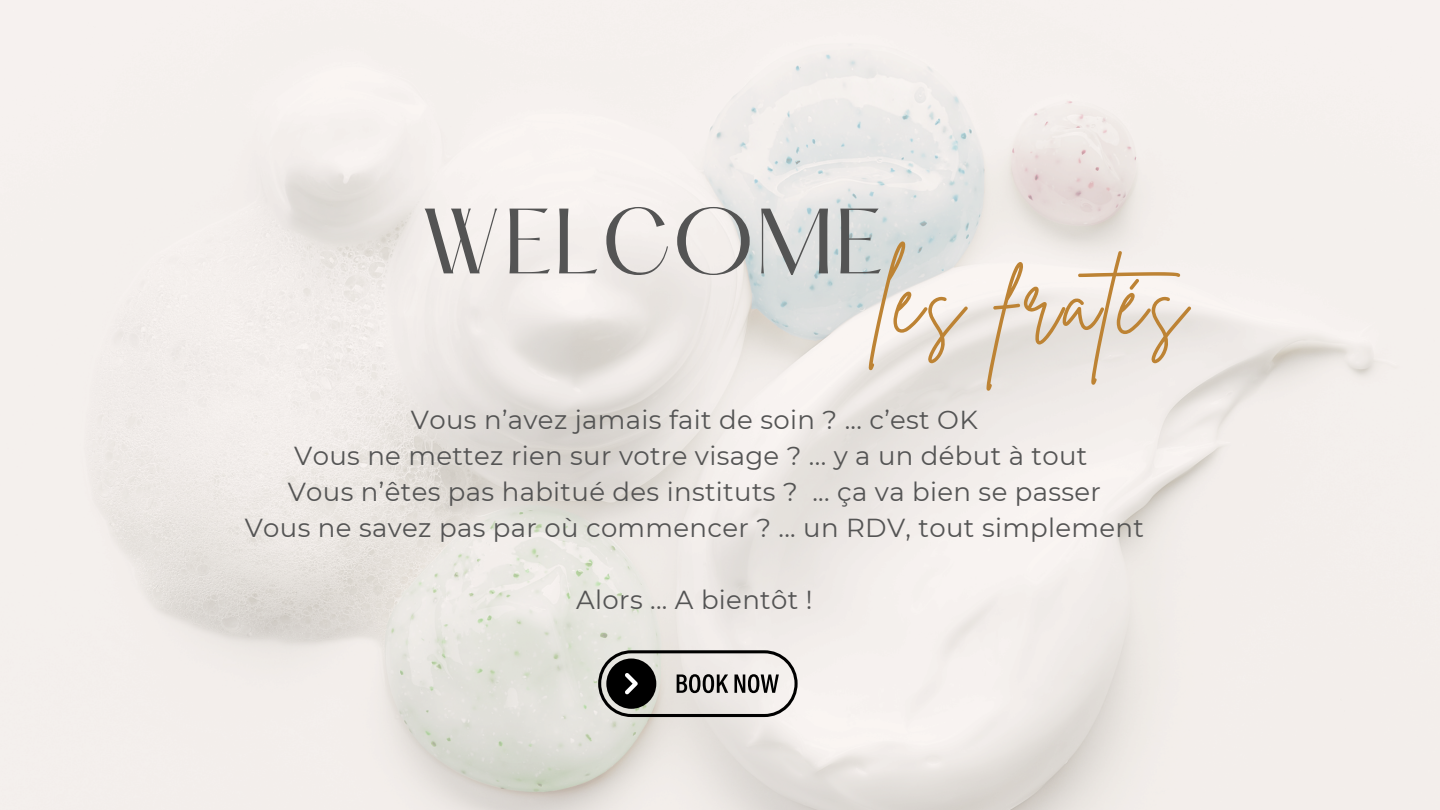
<style>
.page{position:relative;width:1440px;height:810px;background:#fff}
.page>*{position:absolute;margin:0;border:0;box-sizing:border-box;transform-origin:0 0}
.t1{font:91px "Brittany Signature";letter-spacing:.045em;color:#bd8334}
.t2{font:81px "Hatton";letter-spacing:.015em;color:#545454}
.t3{font:26px "Montserrat";letter-spacing:.015em;color:#545454}
</style>
<div class="page">
<svg style="left:598px;top:650px;width:200px;height:67px;background:#a2a09d"></svg>
<h2 class="t2" style="left:421px;top:204px;width:464px">WELCOME</h2>
<p class="t1" style="left:878px;top:241px;width:329px">les fratés</p>
<h1 class="t3" style="left:411px;top:404px;width:569px">Vous n’avez jamais fait de soin ? ... c’est OK</h1>
<p class="t3" style="left:294px;top:440px;width:795px">Vous ne mettez rien sur votre visage ? ... y a un début à tout</p>
<p class="t3" style="left:288px;top:476px;width:815px">Vous n’êtes pas habitué des instituts ? ... ça va bien se passer</p>
<p class="t3" style="left:245px;top:512px;width:901px">Vous ne savez pas par où commencer ? ... un RDV, tout simplement</p>
<p class="t3" style="left:576px;top:584px;width:238px">Alors ... A bientôt !</p>
</div>
